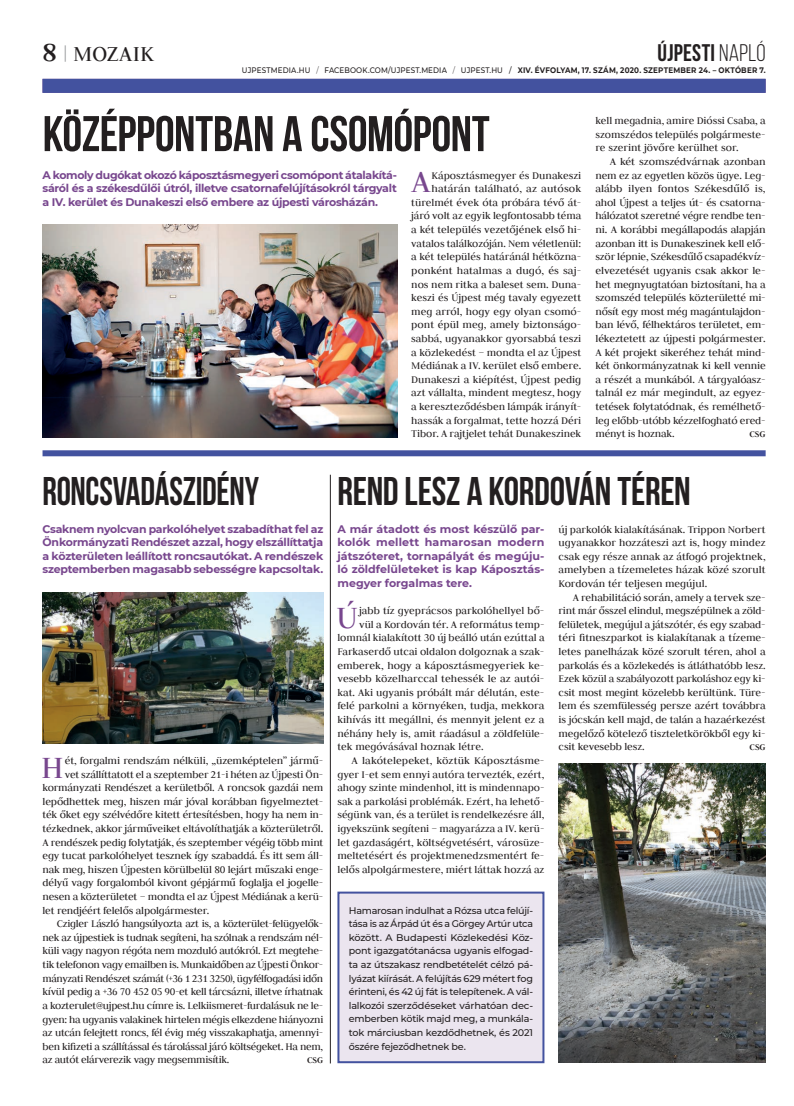
<style>
.page{position:relative;width:794px;height:1106px;background:#fff}
.page>*{position:absolute;margin:0;border:0;box-sizing:border-box;transform-origin:0 0}
.t1{font:700 50px "Bebas Neue";letter-spacing:-.005em;color:#231f20}
.t2{font:700 40px "Bebas Neue";letter-spacing:-.005em;color:#231f20}
.t3{font:700 40px "Bebas Neue";letter-spacing:-.005em;color:#231f20;scale:.9 1}
.t4{font:34.8px "Judson";color:#78478e}
.t5{font:700 24px "Bebas Neue";letter-spacing:.01em;color:#231f20}
.t6{font:24px "Judson";color:#231f20}
.t7{font:11.5px/13.6px "Judson";letter-spacing:-.015em;color:#231f20;text-align:justify}
.t8{font:11.5px "Judson";letter-spacing:.005em;color:#231f20}
.t9{font:11.5px "Judson";letter-spacing:.01em;color:#231f20}
.t10{font:700 11px/13.6px "Montserrat";letter-spacing:-.02em;color:#78478e;text-align:justify}
.t11{font:700 9.8px "Judson";color:#231f20}
.t12{font:500 9.6px/13.6px "Montserrat";letter-spacing:-.02em;color:#231f20;text-align:justify}
.t13{font:500 8px "Montserrat";letter-spacing:.015em;color:#231f20;scale:.9 1}
.s1{font-weight:700;font-size:30px}
.s2{color:#939598}
.s3{font-weight:400}
.s4{font-weight:300}
.s5{font-weight:700}
</style>
<div class="page">
<div style="left:43px;top:79px;width:722px;height:14px;background:#43529f"></div>
<img style="left:43px;top:224px;width:354px;height:213px">
<img style="left:558px;top:764px;width:207px;height:298px">
<hr style="left:330px;top:475px;width:1px;height:588px;background:#231f20">
<div style="left:43px;top:450px;width:722px;height:6px;background:#43529f"></div>
<img style="left:43px;top:592px;width:280px;height:152px">
<div style="left:337px;top:891px;width:207px;height:172px;background:#ebe5ef;border:2px solid #43529f"></div>
<h3 class="t6" style="left:43px;top:39px;width:113px"><span class="s1">8</span> <span class="s2">|</span> MOZAIK</h3>
<h3 class="t5" style="left:657px;top:39px;width:109px">ÚJPESTI <span class="s3">NAPLÓ</span></h3>
<p class="t13" style="left:242px;top:65px;width:583px">UJPESTMEDIA.HU <span class="s4">/</span> FACEBOOK.COM/UJPEST.MEDIA <span class="s4">/</span> UJPEST.HU / <span class="s5">XIV. ÉVFOLYAM, 17. SZÁM, 2020. SZEPTEMBER 24. – OKTÓBER 7.</span></p>
<h1 class="t1" style="left:43px;top:106px;width:448px">KÖZÉPPONTBAN A CSOMÓPONT</h1>
<p class="t10" style="left:43px;top:167px;width:356px">A komoly dugókat okozó káposztásmegyeri csomópont átalakítá&shy;sáról és a székesdűlői útról, illetve csatornafelújításokról tárgyalt a IV. kerület és Dunakeszi első embere az újpesti városházán.</p>
<p class="t7" style="left:411px;top:168px;width:172px;text-align:right">Káposztásmegyer és Dunakeszi határán található, az autósok türelmét évek óta próbára tévő át&shy;járó volt az egyik legfontosabb téma a két település vezetőjének első hi&shy;vatalos találkozóján. Nem véletlenül: a két település határánál hétközna&shy;ponként hatalmas a dugó, és saj&shy;nos nem ritka a baleset sem. Duna&shy;keszi és Újpest még tavaly egyezett meg arról, hogy egy olyan csomó&shy;pont épül meg, amely biztonságo&shy;sabbá, ugyanakkor gyorsabbá teszi a közlekedést – mondta el az Újpest Médiának a IV. kerület első embere.<br>Dunakeszi a kiépítést, Újpest pedig azt vállalta, mindent megtesz, hogy a kereszteződésben lámpák irányít&shy;hassák a forgalmat, tette hozzá Déri Tibor. A rajtjelet tehát Dunakeszinek</p>
<h3 class="t4" style="left:411px;top:161px;width:20px">A</h3>
<p class="t7" style="left:595px;top:114px;width:172px">kell megadnia, amire Dióssi Csaba, a szomszédos település polgármeste&shy;re szerint jövőre kerülhet sor.</p>
<p class="t7" style="left:595px;top:154px;width:172px;text-align:left;text-indent:14px">A két szomszédvárnak azonban nem ez az egyetlen közös ügye. Leg&shy;alább ilyen fontos Székesdűlő is, ahol Újpest a teljes út- és csatorna&shy;hálózatot szeretné végre rendbe ten&shy;ni. A korábbi megállapodás alapján azonban itt is Dunakeszinek kell elő&shy;ször lépnie, Székesdűlő csapadékvíz&shy;elvezetését ugyanis csak akkor le&shy;het megnyugtatóan biztosítani, ha a szomszéd település közterületté mi&shy;nősít egy most még magántulajdon&shy;ban lévő, félhektáros területet, em&shy;lékeztetett az újpesti polgármester.<br>A két projekt sikeréhez tehát mind&shy;két önkormányzatnak ki kell vennie a részét a munkából. A tárgyalóasz&shy;talnál ez már megindult, az egyez&shy;tetések folytatódnak, és remélhető&shy;leg előbb-utóbb kézzelfogható ered&shy;ményt is hoznak.</p>
<p class="t11" style="left:749px;top:428px;width:18px">CSG</p>
<h2 class="t3" style="left:43px;top:469px;width:242px">RONCSVADÁSZIDÉNY</h2>
<h2 class="t2" style="left:337px;top:469px;width:355px">REND LESZ A KORDOVÁN TÉREN</h2>
<p class="t10" style="left:337px;top:521px;width:208px">A már átadott és most készülő par&shy;kolók mellett hamarosan modern játszóteret, tornapályát és megúju&shy;ló zöldfelületeket is kap Káposztás&shy;megyer forgalmas tere.</p>
<p class="t10" style="left:43px;top:521px;width:282px">Csaknem nyolcvan parkolóhelyet szabadíthat fel az Önkormányzati Rendészet azzal, hogy elszállíttatja a közterületen leállított roncsautókat. A rendészek szeptemberben magasabb sebességre kapcsoltak.</p>
<p class="t7" style="left:558px;top:522px;width:208px">új parkolók kialakításának. Trippon Norbert ugyanakkor hozzáteszi azt is, hogy mindez csak egy része annak az átfogó projektnek, amelyben a tízemeletes házak közé szorult Kordován tér teljesen megújul.</p>
<p class="t7" style="left:558px;top:590px;width:208px;text-indent:14px">A rehabilitáció során, amely a tervek sze&shy;rint már ősszel elindul, megszépülnek a zöld&shy;felületek, megújul a játszótér, és egy szabad&shy;téri fitneszparkot is kialakítanak a tízeme&shy;letes panelházak közé szorult téren, ahol a parkolás és a közlekedés is átláthatóbb lesz.<br>Ezek közül a szabályozott parkoláshoz egy ki&shy;csit most megint közelebb kerültünk. Türe&shy;lem és szemfülesség persze azért továbbra is jócskán kell majd, de talán a hazaérkezést megelőző kötelező tiszteletkörökből egy ki&shy;csit kevesebb lesz.</p>
<h3 class="t4" style="left:337px;top:596px;width:23px">Ú</h3>
<p class="t7" style="left:359px;top:603px;width:187px">jabb tíz gyeprácsos parkolóhellyel bő-</p>
<p class="t7" style="left:359px;top:617px;width:187px">vül a Kordován tér. A református temp-</p>
<p class="t7" style="left:337px;top:631px;width:209px">lomnál kialakított 30 új beálló után ezúttal a</p>
<p class="t7" style="left:337px;top:644px;width:208px">Farkaserdő utcai oldalon dolgoznak a szak-</p>
<p class="t8" style="left:337px;top:658px;width:208px">emberek, hogy a káposztásmegyeriek ke-</p>
<p class="t8" style="left:337px;top:672px;width:208px">vesebb közelharccal tehessék le az autói-</p>
<p class="t7" style="left:337px;top:685px;width:208px">kat. Aki ugyanis próbált már délután, este-</p>
<p class="t7" style="left:337px;top:699px;width:208px">felé parkolni a környéken, tudja, mekkora</p>
<p class="t7" style="left:337px;top:712px;width:208px">kihívás itt megállni, és mennyit jelent ez a</p>
<p class="t7" style="left:337px;top:726px;width:208px">néhány hely is, amit ráadásul a zöldfelüle-</p>
<p class="t7" style="left:337px;top:739px;width:148px">tek megóvásával hoznak létre.</p>
<p class="t9" style="left:351px;top:753px;width:194px">A lakótelepeket, köztük Káposztásme-</p>
<p class="t7" style="left:337px;top:767px;width:208px">gyer I-et sem ennyi autóra tervezték, ezért,</p>
<p class="t7" style="left:337px;top:780px;width:208px">ahogy szinte mindenhol, itt is mindennapo-</p>
<p class="t7" style="left:337px;top:794px;width:208px">sak a parkolási problémák. Ezért, ha lehető-</p>
<p class="t7" style="left:337px;top:807px;width:208px">ségünk van, és a terület is rendelkezésre áll,</p>
<p class="t7" style="left:337px;top:821px;width:208px">igyekszünk segíteni – magyarázza a IV. kerü-</p>
<p class="t7" style="left:337px;top:835px;width:208px">let gazdaságért, költségvetésért, városüze-</p>
<p class="t7" style="left:337px;top:848px;width:208px">meltetésért és projektmenedzsmentért fe-</p>
<p class="t7" style="left:337px;top:862px;width:208px">lelős alpolgármestere, miért láttak hozzá az</p>
<p class="t11" style="left:749px;top:741px;width:18px">CSG</p>
<h3 class="t4" style="left:41px;top:746px;width:24px">H</h3>
<p class="t7" style="left:65px;top:753px;width:260px">ét, forgalmi rendszám nélküli, „üzemképtelen” jármű-</p>
<p class="t7" style="left:65px;top:767px;width:260px">vet szállíttatott el a szeptember 21-i héten az Újpesti Ön-</p>
<p class="t7" style="left:43px;top:780px;width:282px">kormányzati Rendészet a kerületből. A roncsok gazdái nem</p>
<p class="t7" style="left:43px;top:794px;width:282px">lepődhettek meg, hiszen már jóval korábban figyelmeztet-</p>
<p class="t7" style="left:43px;top:807px;width:282px">ték őket egy szélvédőre kitett értesítésben, hogy ha nem in-</p>
<p class="t7" style="left:43px;top:821px;width:282px">tézkednek, akkor járműveiket eltávolíthatják a közterületről.</p>
<p class="t7" style="left:43px;top:835px;width:282px">A rendészek pedig folytatják, és szeptember végéig több mint</p>
<p class="t7" style="left:43px;top:848px;width:282px">egy tucat parkolóhelyet tesznek így szabaddá. És itt sem áll-</p>
<p class="t7" style="left:43px;top:862px;width:282px">nak meg, hiszen Újpesten körülbelül 80 lejárt műszaki enge-</p>
<p class="t7" style="left:43px;top:875px;width:282px">délyű vagy forgalomból kivont gépjármű foglalja el jogelle-</p>
<p class="t7" style="left:43px;top:889px;width:282px">nesen a közterületet – mondta el az Újpest Médiának a kerü-</p>
<p class="t7" style="left:43px;top:903px;width:168px">let rendjéért felelős alpolgármester.</p>
<p class="t7" style="left:57px;top:916px;width:268px">Czigler László hangsúlyozta azt is, a közterület-felügyelők-</p>
<p class="t7" style="left:43px;top:930px;width:282px">nek az újpestiek is tudnak segíteni, ha szólnak a rendszám nél-</p>
<p class="t7" style="left:43px;top:943px;width:282px">küli vagy nagyon régóta nem mozduló autókról. Ezt megtehe-</p>
<p class="t7" style="left:43px;top:957px;width:282px">tik telefonon vagy emailben is. Munkaidőben az Újpesti Önkor-</p>
<p class="t7" style="left:43px;top:971px;width:282px">mányzati Rendészet számát (+36 1 231 3250), ügyfélfogadási időn</p>
<p class="t7" style="left:43px;top:984px;width:282px">kívül pedig a +36 70 452 05 90-et kell tárcsázni, illetve írhatnak</p>
<p class="t7" style="left:43px;top:998px;width:282px">a kozterulet@ujpest.hu címre is. Lelkiismeret-furdalásuk ne le-</p>
<p class="t7" style="left:43px;top:1012px;width:282px">gyen: ha ugyanis valakinek hirtelen mégis elkezdene hiányozni</p>
<p class="t7" style="left:43px;top:1025px;width:282px">az utcán felejtett roncs, fél évig még visszakaphatja, amennyi-</p>
<p class="t7" style="left:43px;top:1039px;width:282px">ben kifizeti a szállítással és tárolással járó költségeket. Ha nem,</p>
<p class="t7" style="left:43px;top:1052px;width:188px">az autót elárverezik vagy megsemmisítik.</p>
<p class="t11" style="left:307px;top:1054px;width:18px">CSG</p>
<p class="t12" style="left:349px;top:903px;width:186px">Hamarosan indulhat a Rózsa utca felújí&shy;tása is az Árpád út és a Görgey Artúr utca között. A Budapesti Közlekedési Köz&shy;pont igazgatótanácsa ugyanis elfogad&shy;ta az útszakasz rendbetételét célzó pá&shy;lyázat kiírását. A felújítás 629 métert fog érinteni, és 42 új fát is telepítenek. A vál&shy;lalkozói szerződéseket várhatóan dec&shy;emberben kötik majd meg, a munkála&shy;tok márciusban kezdődhetnek, és 2021 őszére fejeződhetnek be.</p>
</div>
